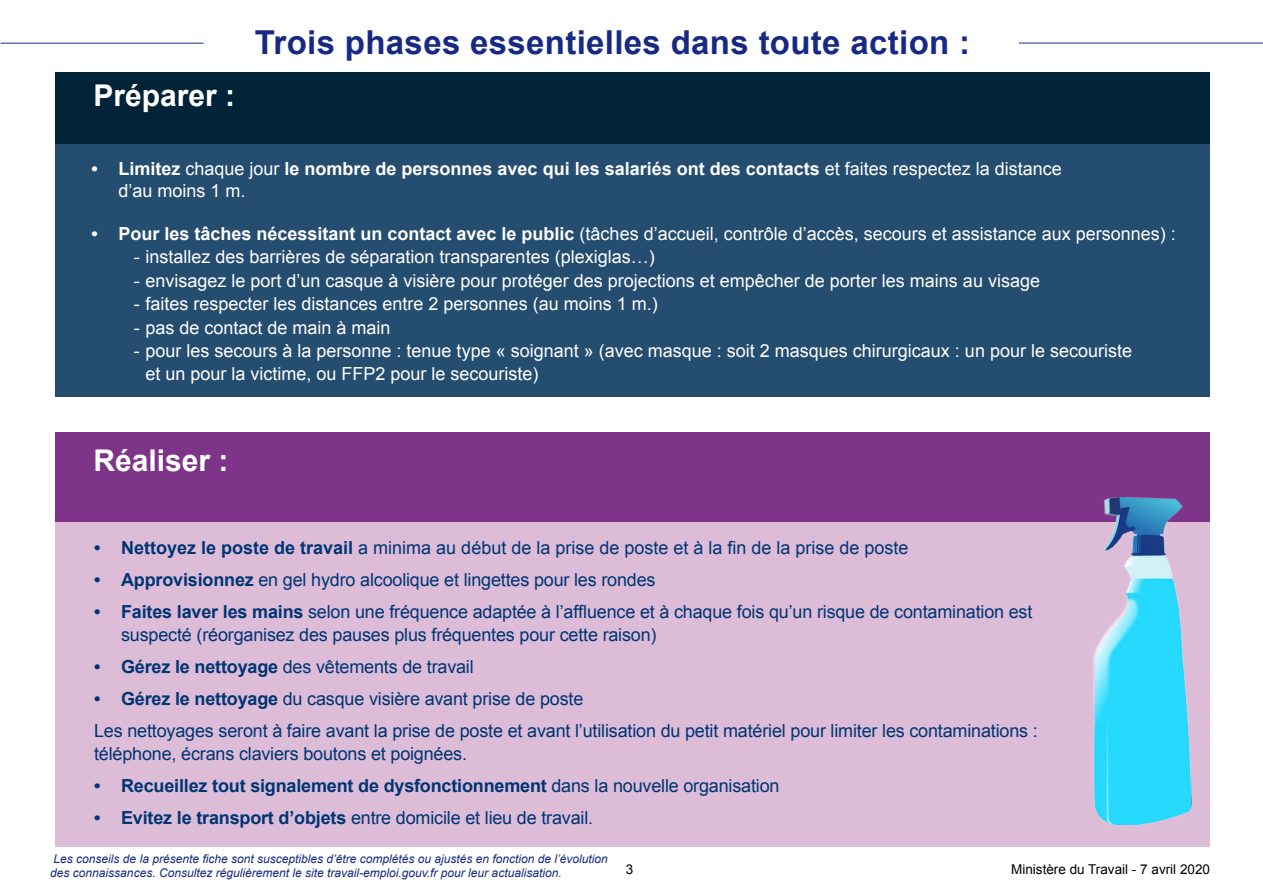
<style>
.page{position:relative;width:1263px;height:893px;background:#fff}
.page>*{position:absolute;margin:0;border:0;box-sizing:border-box;transform-origin:0 0}
.t1{font:700 33px "Arial";letter-spacing:.01em;color:#172983}
.t2{font:700 30px "Arial";color:#fff}
.t3{font:18px/23.4px "Arial";letter-spacing:-.01em;color:#003573}
.t4{font:18px/23.4px "Arial";color:#fff}
.t5{font:700 18px/21.6px "Arial";color:#fff}
.t6{font:700 18px "Arial";letter-spacing:-.01em;color:#003573}
.t7{font:13.5px "Arial";color:#000}
.t8{font:italic 12px/14.4px "Arial";color:#172983}
.s1{font-weight:400}
.s2{font-weight:700}
</style>
<div class="page">
<hr style="left:1019px;top:43px;width:244px;height:1px;background:#172983">
<hr style="left:1px;top:43px;width:203px;height:1px;background:#172983">
<div style="left:55px;top:72px;width:1155px;height:72px;background:#002338"></div>
<div style="left:55px;top:144px;width:1155px;height:252px;background:#254d6f"></div>
<div style="left:55px;top:432px;width:1155px;height:90px;background:#7e3488"></div>
<div style="left:55px;top:522px;width:1155px;height:324px;background:#dcbcd7"></div>
<img style="left:1093px;top:498px;width:99px;height:326px">
<h2 class="t2" style="left:94px;top:84px;width:143px">Préparer :</h2>
<h1 class="t1" style="left:255px;top:30px;width:717px">Trois phases essentielles dans toute action :</h1>
<p class="t5" style="left:118px;top:159px;width:945px;text-indent:-27px">• Limitez <span class="s1">chaque jour</span> le nombre de personnes avec qui les salariés ont des contacts <span class="s1">et faites respectez la distance d’au moins 1 m.</span></p>
<p class="t4" style="left:91px;top:224px;width:1086px"><span class="s2">• Pour les tâches nécessitant un contact avec le public</span> (tâches d’accueil, contrôle d’accès, secours et assistance aux personnes) :</p>
<p class="t4" style="left:134px;top:247px;width:522px">- installez des barrières de séparation transparentes (plexiglas…)</p>
<p class="t4" style="left:134px;top:270px;width:907px">- envisagez le port d’un casque à visière pour protéger des projections et empêcher de porter les mains au visage</p>
<p class="t4" style="left:134px;top:294px;width:525px">- faites respecter les distances entre 2 personnes (au moins 1 m.)</p>
<p class="t4" style="left:134px;top:317px;width:258px">- pas de contact de main à main</p>
<p class="t4" style="left:145px;top:341px;width:988px;text-indent:-11px">- pour les secours à la personne : tenue type « soignant » (avec masque : soit 2 masques chirurgicaux : un pour le secouriste et un pour la victime, ou FFP2 pour le secouriste)</p>
<h2 class="t2" style="left:94px;top:449px;width:137px">Réaliser :</h2>
<p class="t3" style="left:94px;top:536px;width:816px"><span class="s2">• Nettoyez le poste de travail</span> a minima au début de la prise de poste et à la fin de la prise de poste</p>
<p class="t3" style="left:94px;top:569px;width:563px"><span class="s2">• Approvisionnez</span> en gel hydro alcoolique et lingettes pour les rondes</p>
<p class="t3" style="left:121px;top:600px;width:913px;text-indent:-27px"><span class="s2">• Faites laver les mains</span> selon une fréquence adaptée à l’affluence et à chaque fois qu’un risque de contamination est suspecté (réorganisez des pauses plus fréquentes pour cette raison)</p>
<p class="t3" style="left:94px;top:656px;width:381px"><span class="s2">• Gérez le nettoyage</span> des vêtements de travail</p>
<p class="t3" style="left:94px;top:684px;width:945px;line-height:32px"><span class="s2">• Gérez le nettoyage</span> du casque visière avant prise de poste<br>Les nettoyages seront à faire avant la prise de poste et avant l’utilisation du petit matériel pour limiter les contaminations :</p>
<p class="t3" style="left:94px;top:744px;width:374px">téléphone, écrans claviers boutons et poignées.</p>
<p class="t6" style="left:94px;top:774px;width:687px">• Recueillez tout signalement de dysfonctionnement <span class="s1">dans la nouvelle organisation</span></p>
<p class="t3" style="left:94px;top:807px;width:500px"><span class="s2">• Evitez le transport d’objets</span> entre domicile et lieu de travail.</p>
<p class="t8" style="left:50px;top:852px;width:559px">Les conseils de la présente fiche sont susceptibles d’être complétés ou ajustés en fonction de l’évolution des connaissances. Consultez régulièrement le site travail-emploi.gouv.fr pour leur actualisation.</p>
<p class="t7" style="left:626px;top:864px;width:9px">3</p>
<p class="t7" style="left:1011px;top:864px;width:200px">Ministère du Travail - 7 avril 2020</p>
</div>
